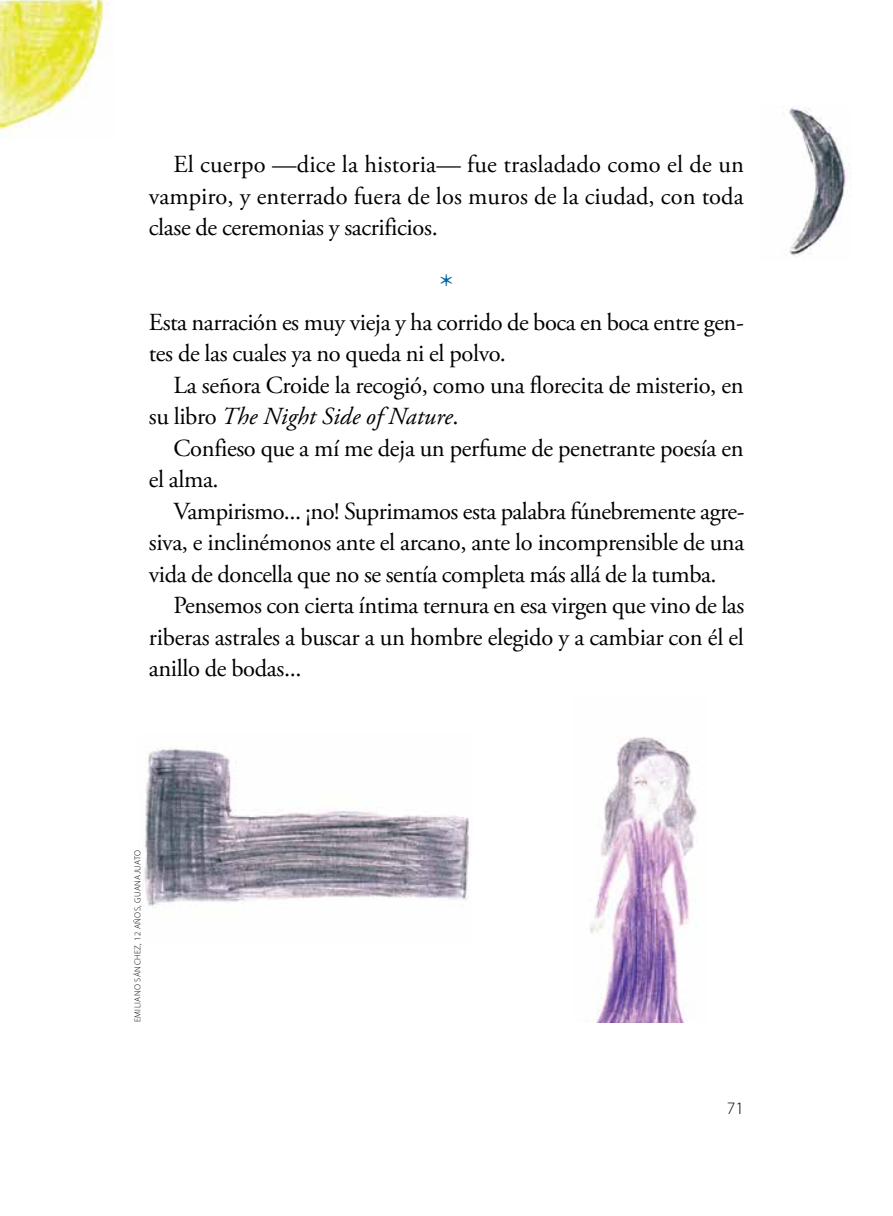
<style>
.page{position:relative;width:893px;height:1216px;background:#fff}
.page>*{position:absolute;margin:0;border:0;box-sizing:border-box;transform-origin:0 0}
.t1{font:35px "Adobe Garamond Pro";color:#0065a4}
.t2{font:24.5px/31.5px "Adobe Garamond Pro";letter-spacing:-.015em;color:#000;text-align:justify}
.t3{font:300 17.5px "Myriad Pro";color:#000}
.t4{font:300 8.75px "Myriad Pro";letter-spacing:.05em;color:#000}
.s1{font-style:italic}
</style>
<div class="page">
<img style="left:0;top:0;width:108px;height:137px">
<img style="left:789px;top:107px;width:60px;height:150px">
<img style="left:590px;top:736px;width:107px;height:286px">
<img style="left:144px;top:748px;width:325px;height:160px">
<p class="t2" style="left:149px;top:149px;width:597px;text-indent:25px">El cuerpo —dice la historia— fue trasladado como el de un vampiro, y enterrado fuera de los muros de la ciudad, con toda clase de ceremonias y sacrificios.</p>
<h1 class="t1" style="left:440px;top:266px;width:15px">*</h1>
<p class="t2" style="left:149px;top:307px;width:596px">Esta narración es muy vieja y ha corrido de boca en boca entre gen&shy;tes de las cuales ya no queda ni el polvo.</p>
<p class="t2" style="left:149px;top:370px;width:596px;text-indent:25px">La señora Croide la recogió, como una florecita de misterio, en su libro <span class="s1">The Night Side of Nature</span>.</p>
<p class="t2" style="left:149px;top:433px;width:596px;text-indent:25px">Confieso que a mí me deja un perfume de penetrante poesía en el alma.</p>
<p class="t2" style="left:149px;top:496px;width:597px;text-indent:25px">Vampirismo... ¡no! Suprimamos esta palabra fúnebremente agre&shy;siva, e inclinémonos ante el arcano, ante lo incomprensible de una vida de doncella que no se sentía completa más allá de la tumba.</p>
<p class="t2" style="left:149px;top:590px;width:597px;text-indent:25px">Pensemos con cierta íntima ternura en esa virgen que vino de las riberas astrales a buscar a un hombre elegido y a cambiar con él el anillo de bodas...</p>
<p class="t4" style="left:132px;top:1022px;width:174px;rotate:-90deg">EMILIANO SÁNCHEZ, 12 AÑOS, GUANAJUATO</p>
<p class="t3" style="left:727px;top:1097px;width:19px">71</p>
</div>
